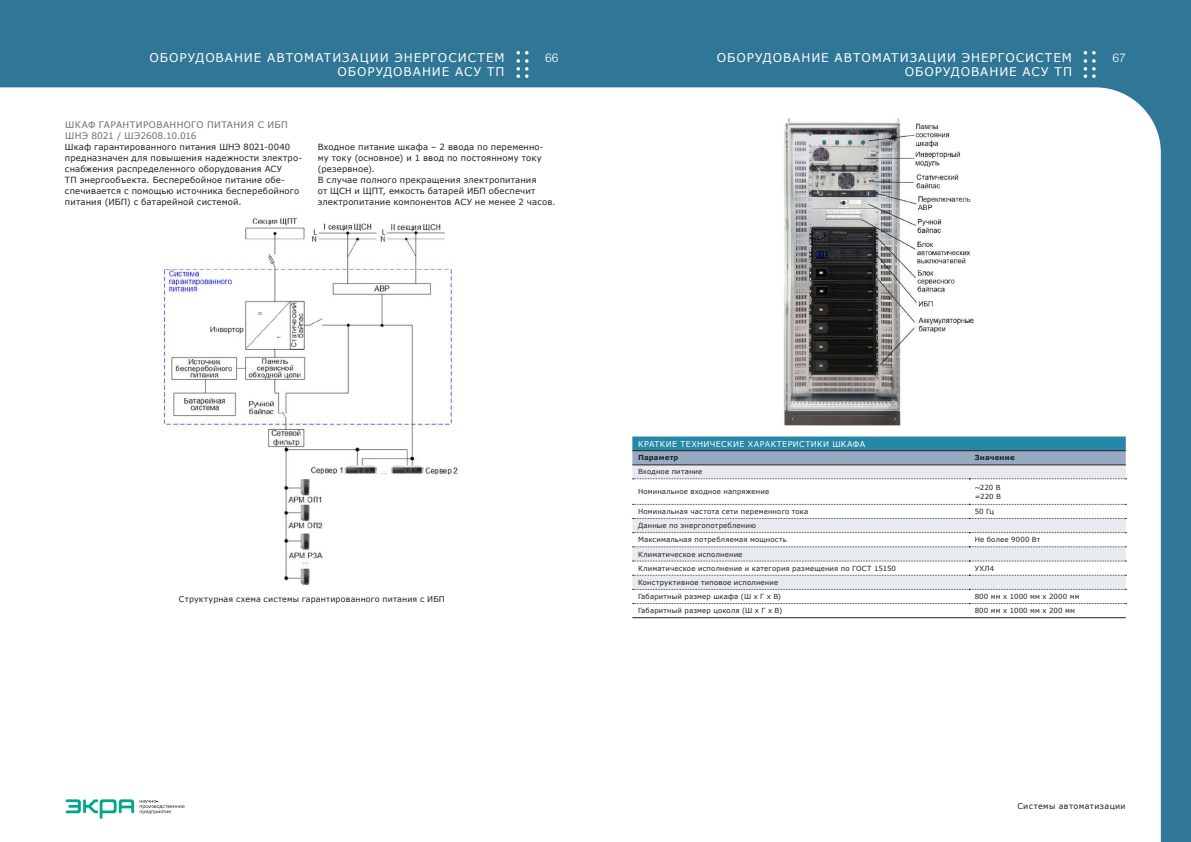
<style>
.page{position:relative;width:1191px;height:842px;background:#fff}
.page>*{position:absolute;margin:0;border:0;box-sizing:border-box;transform-origin:0 0}
.t1{font:12px/14.4px "Verdana";letter-spacing:.075em;color:#fff;text-align:right}
.t2{font:300 12px "Helios";color:#fff}
.t3{font:9px/11px "Verdana";letter-spacing:.035em;color:#6c6d70}
.t4{font:8.5px/11px "Verdana";letter-spacing:.015em;color:#231f20}
.t5{font:8px "Verdana";letter-spacing:.025em;color:#231f20}
.t6{font:8px "Verdana";letter-spacing:.05em;color:#fff}
.t7{font:8px "Verdana";letter-spacing:.05em;color:#231f20}
.t8{font:7px/14.2px "Verdana";letter-spacing:.02em;color:#231f20}
.t9{font:700 7px "Verdana";letter-spacing:.025em;color:#231f20}
</style>
<div class="page">
<img style="left:0;top:0;width:1191px;height:842px">
<svg style="left:1083px;top:51px;width:12px;height:27px"></svg>
<svg style="left:516px;top:51px;width:12px;height:27px"></svg>
<svg style="left:66px;top:799px;width:68px;height:20px"></svg>
<svg style="left:140px;top:800px;width:45px;height:14px"></svg>
<img style="left:164px;top:216px;width:296px;height:371px">
<img style="left:782px;top:117px;width:193px;height:308px">
<svg style="left:632px;top:504px;width:494px;height:1px"></svg>
<svg style="left:632px;top:518px;width:494px;height:44px"></svg>
<svg style="left:632px;top:436px;width:494px;height:44px;background:#89aec0"></svg>
<hr style="left:632px;top:617px;width:337px;height:1px;background:#231f20">
<hr style="left:969px;top:617px;width:156px;height:1px;background:#231f20">
<svg style="left:632px;top:575px;width:494px;height:15px;background:#dee1e5"></svg>
<svg style="left:632px;top:603px;width:494px;height:1px"></svg>
<h1 class="t1" style="left:149px;top:50px;width:357px">ОБОРУДОВАНИЕ АВТОМАТИЗАЦИИ ЭНЕРГОСИСТЕМ<br>ОБОРУДОВАНИЕ АСУ ТП</h1>
<h1 class="t1" style="left:717px;top:50px;width:357px">ОБОРУДОВАНИЕ АВТОМАТИЗАЦИИ ЭНЕРГОСИСТЕМ<br>ОБОРУДОВАНИЕ АСУ ТП</h1>
<h1 class="t2" style="left:545px;top:50px;width:15px">66</h1>
<h1 class="t2" style="left:1112px;top:50px;width:15px">67</h1>
<p class="t3" style="left:65px;top:120px;width:224px">ШКАФ ГАРАНТИРОВАННОГО ПИТАНИЯ С ИБП<br>ШНЭ 8021 / ШЭ2608. 10.016</p>
<p class="t4" style="left:65px;top:142px;width:239px">Шкаф гарантированного питания ШНЭ 8021-0040 предназначен для повышения надежности электро&shy;снабжения распределенного оборудования АСУ<br>ТП энергообъекта. Бесперебойное питание обе&shy;спечивается с помощью источника бесперебойного питания (ИБП) с батарейной системой.</p>
<p class="t4" style="left:318px;top:142px;width:237px">Входное питание шкафа – 2 ввода по переменно&shy;му току (основное) и 1 ввод по постоянному току (резервное).<br>В случае полного прекращения электропитания<br>от ЩСН и ЩПТ, емкость батарей ИБП обеспечит электропитание компонентов АСУ не менее 2 часов.</p>
<p class="t5" style="left:179px;top:593px;width:267px">Структурная схема системы гарантированного питания с ИБП</p>
<p class="t6" style="left:638px;top:438px;width:228px">КРАТКИЕ ТЕХНИЧЕСКИЕ ХАРАКТЕРИСТИКИ ШКАФА</p>
<p class="t9" style="left:638px;top:453px;width:42px">Параметр</p>
<p class="t9" style="left:974px;top:453px;width:41px">Значение</p>
<p class="t8" style="left:638px;top:465px;width:66px">Входное питание</p>
<p class="t8" style="left:638px;top:484px;width:133px">Номинальное входное напряжение</p>
<p class="t8" style="left:974px;top:483px;width:28px;line-height:9px">~220 В =220 В</p>
<p class="t8" style="left:638px;top:504px;width:172px">Номинальная частота сети переменного тока</p>
<p class="t8" style="left:974px;top:504px;width:21px">50 Гц</p>
<p class="t8" style="left:638px;top:518px;width:150px">Данные по энергопотреблению<br>Максимальная потребляемая мощность</p>
<p class="t8" style="left:974px;top:533px;width:67px">Не более 9000 Вт</p>
<p class="t8" style="left:638px;top:547px;width:259px">Климатическое исполнение<br>Климатическое исполнение и категория размещения по ГОСТ 15150</p>
<p class="t8" style="left:638px;top:575px;width:144px">Конструктивное типовое исполнение<br>Габаритный размер шкафа (Ш х Г х В)</p>
<p class="t8" style="left:974px;top:561px;width:21px">УХЛ4</p>
<p class="t8" style="left:974px;top:589px;width:106px">800 мм х 1000 мм х 2000 мм</p>
<p class="t8" style="left:638px;top:604px;width:146px">Габаритный размер цоколя (Ш х Г х В)</p>
<p class="t8" style="left:974px;top:604px;width:102px">800 мм х 1000 мм х 200 мм</p>
<p class="t7" style="left:1017px;top:801px;width:110px">Системы автоматизации</p>
</div>
